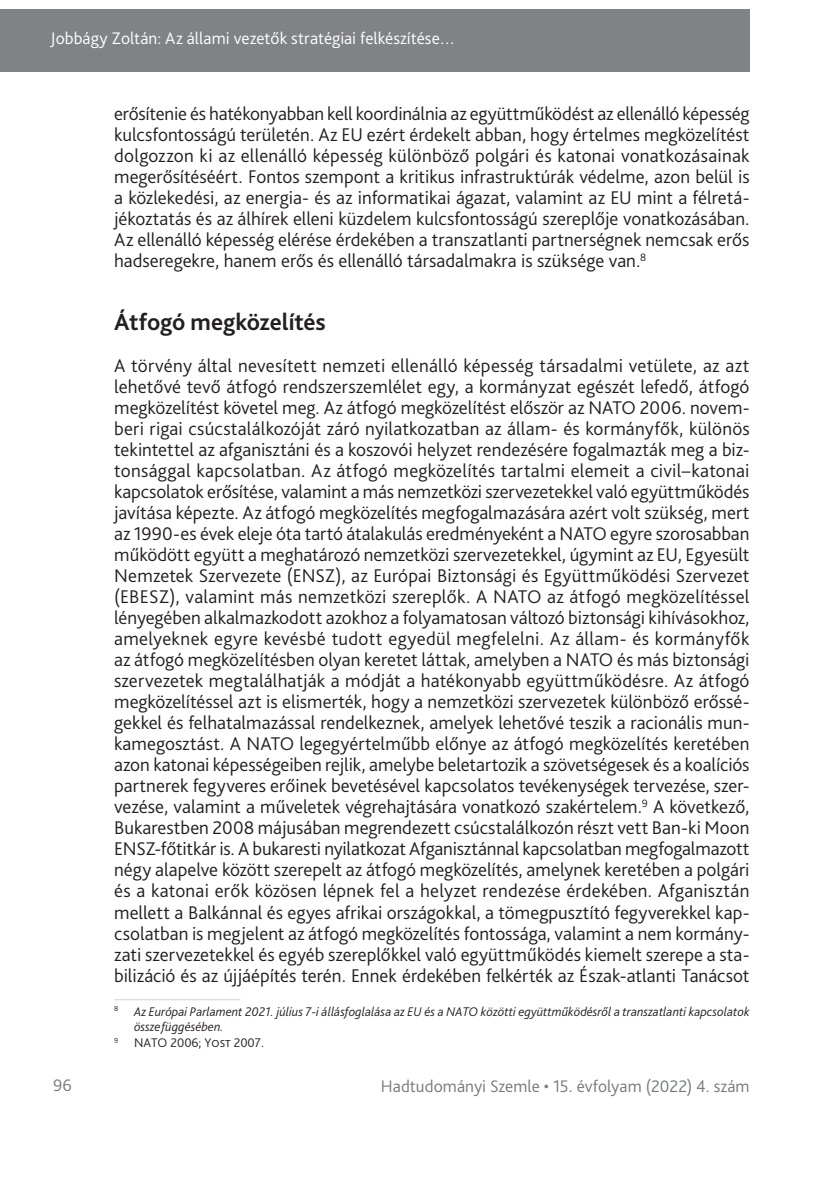
<style>
.page{position:relative;width:834px;height:1181px;background:#fff}
.page>*{position:absolute;margin:0;border:0;box-sizing:border-box;transform-origin:0 0}
._1_1__Head{font:700 24.5px "Bliss Pro";letter-spacing:-.005em;color:#231f20}
._2__Body_1st_paragra{font:300 19.25px/21px "Bliss Pro";letter-spacing:.005em;color:#231f20;text-align:justify}
.t1{font:300 17.5px "Bliss Pro";letter-spacing:.01em;color:#fff}
.t2{font:300 17.5px "Bliss Pro";letter-spacing:.005em;color:#767a7c}
.Lábjegyzet{font:italic 300 13.12px/15.8px "Bliss Pro";color:#231f20}
.Lábjegyzet-2{font:300 13.12px "Bliss Pro";color:#231f20}
</style>
<div class="page">
<div style="left:0;top:9px;width:749px;height:63px;background:#808285"></div>
<hr style="left:114px;top:999px;width:126px;height:1px;background:#d1d2d4">
<p class="t1" style="left:51px;top:27px;width:406px">Jobbágy Zoltán: Az állami vezetők stratégiai felkészítése…</p>
<p class="_2__Body_1st_paragra" style="left:114px;top:103px;width:637px">erősítenie és hatékonyabban kell koordinálnia az együttműködést az ellenálló képesség kulcsfontosságú területén. Az EU ezért érdekelt abban, hogy értelmes megközelítést dolgozzon ki az ellenálló képesség különböző polgári és katonai vonatkozásainak megerősítéséért. Fontos szempont a kritikus infrastruktúrák védelme, azon belül is a közlekedési, az energia- és az informatikai ágazat, valamint az EU mint a félretá&shy;jékoztatás és az álhírek elleni küzdelem kulcsfontosságú szereplője vonatkozásában.<br>Az ellenálló képesség elérése érdekében a transzatlanti partnerségnek nemcsak erős hadseregekre, hanem erős és ellenálló társadalmakra is szüksége van.<sup>8</sup></p>
<p class="_1_1__Head" style="left:114px;top:307px;width:213px">Átfogó megközelítés</p>
<p class="_2__Body_1st_paragra" style="left:114px;top:355px;width:637px">A törvény által nevesített nemzeti ellenálló képesség társadalmi vetülete, az azt lehetővé tevő átfogó rendszerszemlélet egy, a kormányzat egészét lefedő, átfogó megközelítést követel meg. Az átfogó megközelítést először az NATO 2006. novem&shy;beri rigai csúcstalálkozóját záró nyilatkozatban az állam- és kormányfők, különös tekintettel az afganisztáni és a koszovói helyzet rendezésére fogalmazták meg a biz&shy;tonsággal kapcsolatban. Az átfogó megközelítés tartalmi elemeit a civil–katonai kapcsolatok erősítése, valamint a más nemzetközi szervezetekkel való együttműködés javítása képezte. Az átfogó megközelítés megfogalmazására azért volt szükség, mert az -1990-es évek eleje óta tartó átalakulás eredményeként a NATO egyre szorosabban működött együtt a meghatározó nemzetközi szervezetekkel, úgymint az EU, Egyesült Nemzetek Szervezete (ENSZ), az Európai Biztonsági és Együttműködési Szervezet (EBESZ), valamint más nemzetközi szereplők. A NATO az átfogó megközelítéssel lényegében alkalmazkodott azokhoz a folyamatosan változó biztonsági kihívásokhoz, amelyeknek egyre kevésbé tudott egyedül megfelelni. Az állam- és kormányfők az átfogó megközelítésben olyan keretet láttak, amelyben a NATO és más biztonsági szervezetek megtalálhatják a módját a hatékonyabb együttműködésre. Az átfogó megközelítéssel azt is elismerték, hogy a nemzetközi szervezetek különböző erőssé&shy;gekkel és felhatalmazással rendelkeznek, amelyek lehetővé teszik a racionális mun&shy;kamegosztást. A NATO legegyértelműbb előnye az átfogó megközelítés keretében azon katonai képességeiben rejlik, amelybe beletartozik a szövetségesek és a koalíciós partnerek fegyveres erőinek bevetésével kapcsolatos tevékenységek tervezése, szer&shy;vezése, valamint a műveletek végrehajtására vonatkozó szakértelem.<sup>9</sup> A következő, Bukarestben 2008 májusában megrendezett csúcstalálkozón részt vett Ban-ki Moon ENSZ-főtitkár is. A bukaresti nyilatkozat Afganisztánnal kapcsolatban megfogalmazott négy alapelve között szerepelt az átfogó megközelítés, amelynek keretében a polgári és a katonai erők közösen lépnek fel a helyzet rendezése érdekében. Afganisztán mellett a Balkánnal és egyes afrikai országokkal, a tömegpusztító fegyverekkel kap&shy;csolatban is megjelent az átfogó megközelítés fontossága, valamint a nem kormány&shy;zati szervezetekkel és egyéb szereplőkkel való együttműködés kiemelt szerepe a sta&shy;bilizáció és az újjáépítés terén. Ennek érdekében felkérték az Észak-atlanti Tanácsot</p>
<p class="Lábjegyzet" style="left:134px;top:1003px;width:617px;text-indent:-20px"><sup>8</sup> Az Európai Parlament 2021. július 7-i állásfoglalása az EU és a NATO közötti együttműködésről a transzatlanti kapcsolatok összefüggésében.</p>
<p class="Lábjegyzet-2" style="left:114px;top:1034px;width:151px"><sup>9</sup> NATO 2006; Yost 2007.</p>
<p class="t2" style="left:53px;top:1074px;width:20px">96</p>
<p class="t2" style="left:381px;top:1075px;width:370px">Hadtudományi Szemle • 15. évfolyam (2022) 4. szám</p>
</div>
